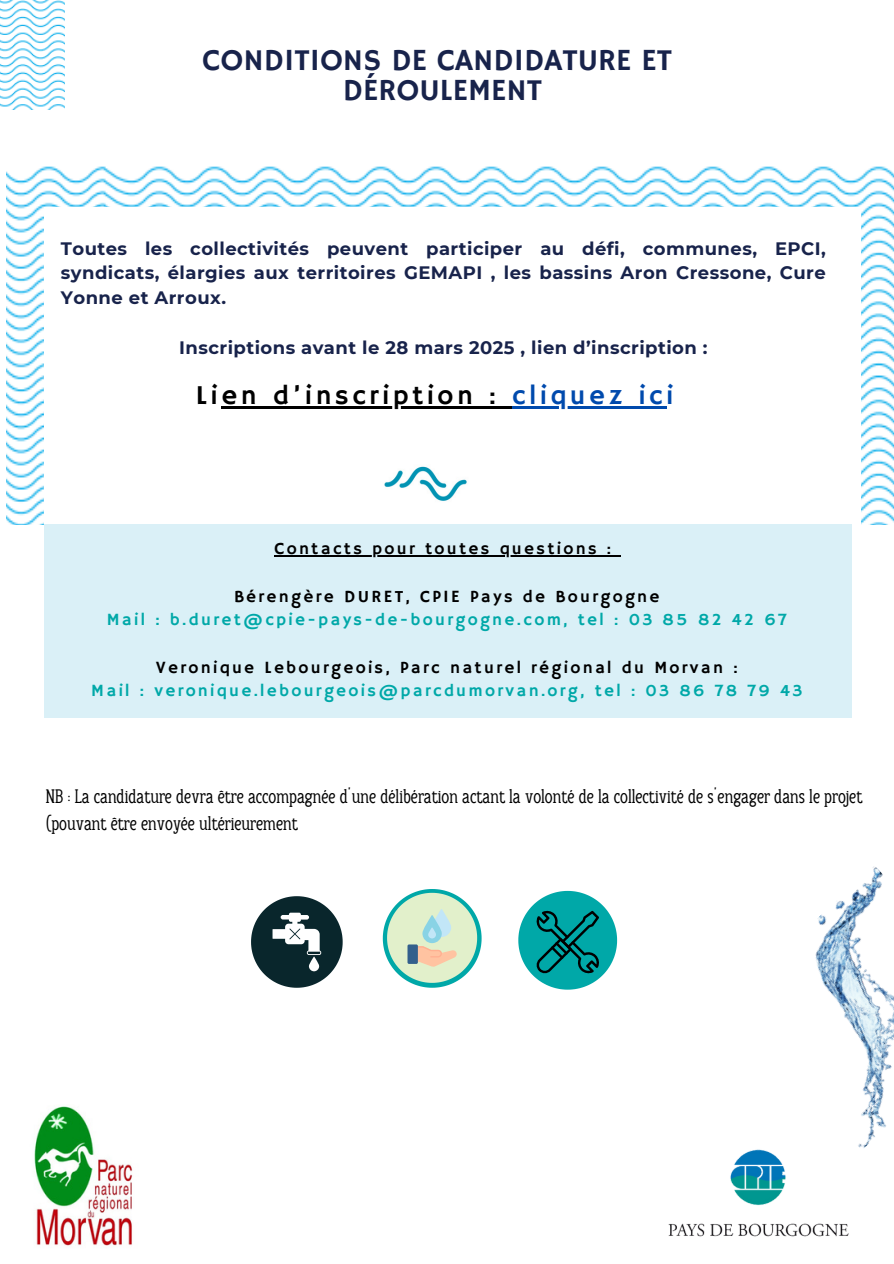
<style>
.page{position:relative;width:894px;height:1264px;background:#fff}
.page>*{position:absolute;margin:0;border:0;box-sizing:border-box;transform-origin:0 0}
.t1{font:30.6px/29.2px "Hammersmith One";color:#18234b;text-align:center}
.t2{font:27.15px "Hammersmith One";letter-spacing:.135em;color:#000}
.t3{font:27.15px "Hammersmith One";letter-spacing:.135em;color:#004aad}
.t4{font:19.5px/27px "Anicon Slab";color:#000}
.t5{font:700 18px/24.8px "Montserrat";letter-spacing:.025em;color:#18234b;text-align:justify}
.t6{font:17.1px "Hammersmith One";letter-spacing:.135em;color:#00a8a8}
.t7{font:17.1px "Hammersmith One";letter-spacing:.135em;color:#000}
</style>
<div class="page">
<img style="left:6px;top:166px;width:887px;height:358px">
<img style="left:0;top:0;width:65px;height:110px">
<div style="left:45px;top:207px;width:815px;height:317px;background:#fff"></div>
<div style="left:45px;top:524px;width:807px;height:194px;background:#daf0f7"></div>
<img style="left:384px;top:466px;width:83px;height:35px">
<img style="left:668px;top:1150px;width:181px;height:87px">
<img style="left:34px;top:1106px;width:99px;height:140px">
<img style="left:755px;top:866px;width:138px;height:284px">
<svg style="left:251px;top:896px;width:91px;height:91px"></svg>
<svg style="left:383px;top:889px;width:98px;height:98px"></svg>
<div style="left:407px;top:944px;width:11px;height:19px;background:#335f8c;border-radius:2px"></div>
<svg style="left:518px;top:890px;width:99px;height:99px"></svg>
<hr style="left:274px;top:555px;width:339px;height:1px;background:#000">
<hr style="left:221px;top:406px;width:291px;height:2px;background:#000">
<hr style="left:512px;top:406px;width:154px;height:2px;background:#004aad">
<p class="t1" style="left:202px;top:47px;width:471px">CONDITIONS DE CANDIDATURE ET<br>DÉROULEMENT</p>
<h1 class="t5" style="left:61px;top:236px;width:766px">Toutes les collectivités peuvent participer au défi, communes, EPCI, syndicats, élargies aux territoires GEMAPI , les bassins Aron Cressone, Cure Yonne et Arroux.</h1>
<p class="t5" style="left:179px;top:335px;width:530px">Inscriptions avant le 28 mars 2025 , lien d’inscription :</p>
<p class="t2" style="left:196px;top:379px;width:301px">Lien d’inscription :</p>
<p class="t3" style="left:512px;top:379px;width:162px">cliquez ici</p>
<h3 class="t7" style="left:274px;top:539px;width:338px">Contacts pour toutes questions :</h3>
<h3 class="t7" style="left:234px;top:586px;width:427px">Bérengère DURET, CPIE Pays de Bourgogne</h3>
<h2 class="t6" style="left:107px;top:610px;width:681px">Mail : b.duret@cpie-pays-de-bourgogne.com, tel : 03 85 82 42 67</h2>
<p class="t7" style="left:156px;top:657px;width:583px">Veronique Lebourgeois, Parc naturel régional du Morvan :</p>
<p class="t6" style="left:91px;top:680px;width:712px">Mail : veronique.lebourgeois@parcdumorvan.org, tel : 03 86 78 79 43</p>
<p class="t4" style="left:46px;top:782px;width:817px">NB : La candidature devra être accompagnée d’une délibération actant la volonté de la collectivité de s’engager dans le projet (pouvant être envoyée ultérieurement</p>
</div>
